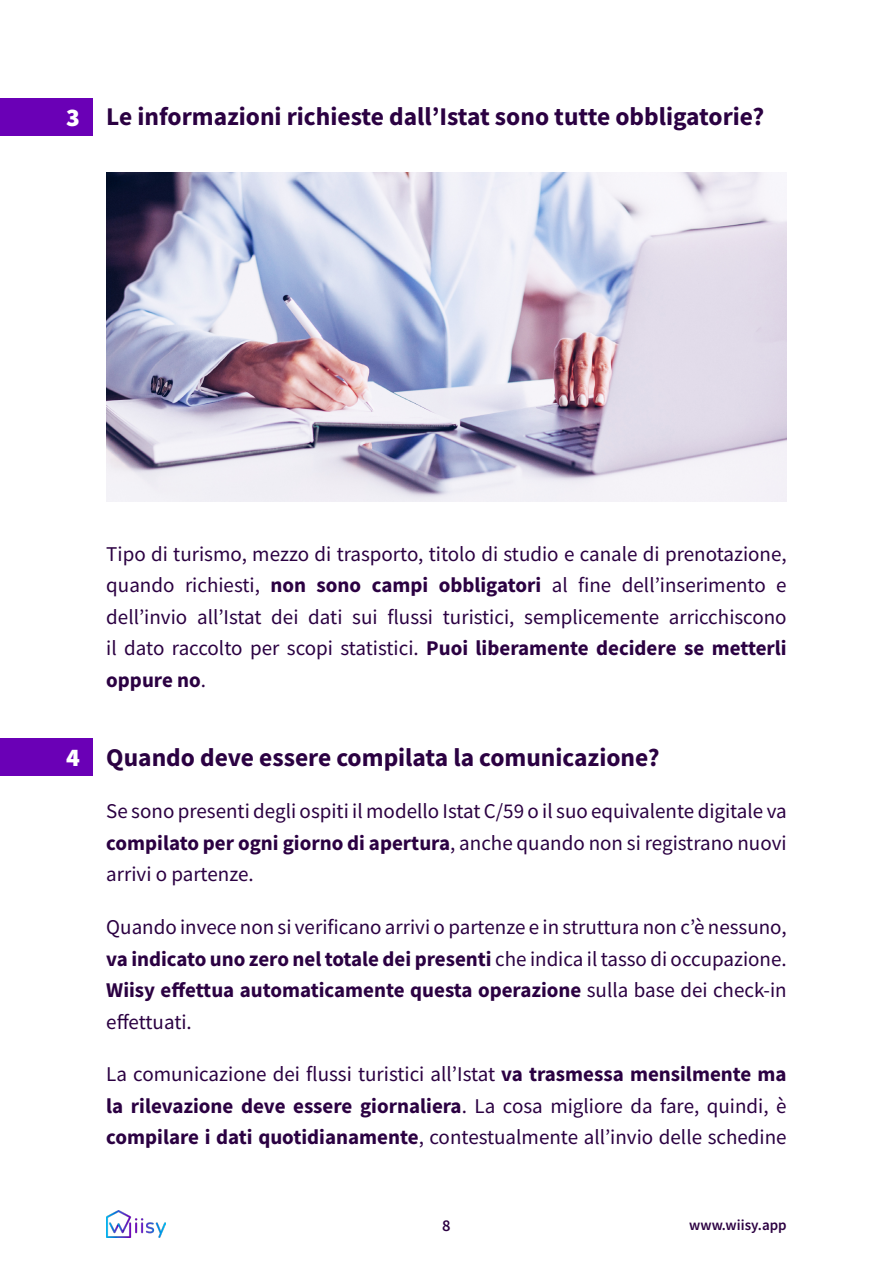
<style>
.page{position:relative;width:893px;height:1263px;background:#fff}
.page>*{position:absolute;margin:0;border:0;box-sizing:border-box;transform-origin:0 0}
.t1{font:700 25.5px "Source Sans Pro";color:#2b0142}
.t2{font:900 25.5px "Source Sans Pro";color:#fff}
.t3{font:21px/31.5px "Source Sans Pro";color:#2b0142;text-align:justify}
.t4{font:600 16.5px "Source Sans Pro";color:#2c0142}
.t5{font:600 15px "Source Sans Pro";color:#2c0142}
.s1{font-weight:700}
</style>
<div class="page">
<img style="left:106px;top:1210px;width:59px;height:28px">
<div style="left:0;top:98px;width:92px;height:38px;background:#6a00b6"></div>
<div style="left:0;top:738px;width:92px;height:38px;background:#6a00b6"></div>
<img style="left:106px;top:172px;width:680px;height:330px">
<p class="t2" style="left:66px;top:100px;width:15px">3</p>
<p class="t1" style="left:106px;top:100px;width:660px">Le informazioni richieste dall’Istat sono tutte obbligatorie?</p>
<p class="t2" style="left:66px;top:740px;width:15px">4</p>
<p class="t3" style="left:106px;top:538px;width:682px">Tipo di turismo, mezzo di trasporto, titolo di studio e canale di prenotazione, quando richiesti, <span class="s1">non sono campi obbligatori</span> al fine dell’inserimento e dell’invio all’Istat dei dati sui flussi turistici, semplicemente arricchiscono il dato raccolto per scopi statistici. <span class="s1">Puoi liberamente decidere se metterli oppure no</span>.</p>
<p class="t1" style="left:106px;top:740px;width:555px">Quando deve essere compilata la comunicazione?</p>
<p class="t3" style="left:106px;top:795px;width:682px">Se sono presenti degli ospiti il modello Istat C/59 o il suo equivalente digitale va <span class="s1">compilato per ogni giorno di apertura</span>, anche quando non si registrano nuovi arrivi o partenze.</p>
<p class="t3" style="left:106px;top:911px;width:682px">Quando invece non si verificano arrivi o partenze e in struttura non c’è nessuno, <span class="s1">va indicato uno zero nel totale dei presenti</span> che indica il tasso di occupazione.<br><span class="s1">Wiisy effettua automaticamente questa operazione</span> sulla base dei check-in effettuati.</p>
<p class="t3" style="left:106px;top:1058px;width:682px">La comunicazione dei flussi turistici all’Istat <span class="s1">va trasmessa mensilmente ma la rilevazione deve essere giornaliera</span>. La cosa migliore da fare, quindi, è <span class="s1">compilare i dati quotidianamente</span>, contestualmente all’invio delle schedine</p>
<p class="t4" style="left:442px;top:1214px;width:10px">8</p>
<p class="t5" style="left:689px;top:1215px;width:99px">www.wiisy.app</p>
</div>
